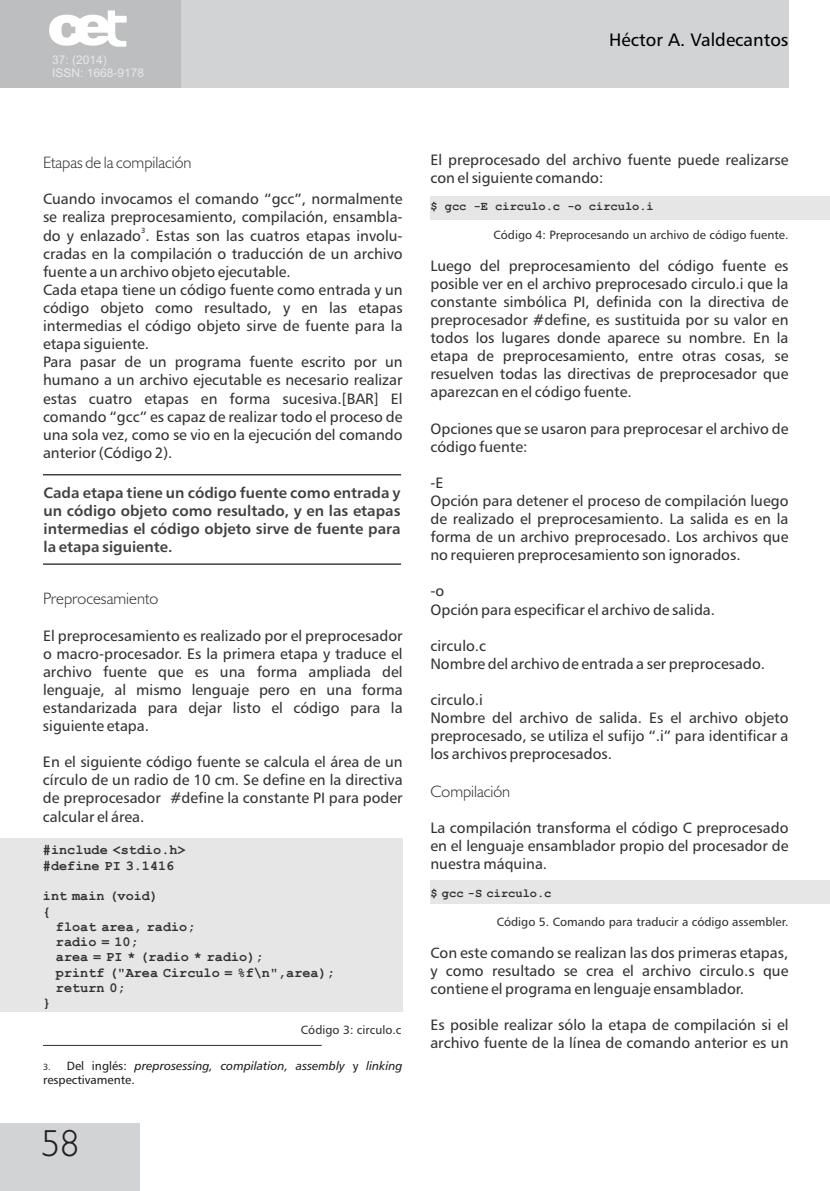
<style>
.page{position:relative;width:830px;height:1191px;background:#fff}
.page>*{position:absolute;margin:0;border:0;box-sizing:border-box;transform-origin:0 0}
.t1{font:300 37.8px "Humanist 521 BT";color:#231f20}
.t2{font:18px "Humanist 777 BT Roman B";color:#000}
.t3{font:300 16.5px "Humanist 521 BT";color:#333}
.t4{font:15px/18.1px "Humanist 777 BT Roman B";color:#333}
.t5{font:15px/18.3px "Humanist 777 BT Bold B";color:#414142;text-align:justify}
.t6{font:700 13.5px/15.3px "Courier New";color:#333}
.t7{font:12px "Humanist 777 BT Roman B";color:#333}
.t8{font:12px "Humanist 777 BT Italic B";color:#231f20}
.t9{font:700 12px "Courier New";color:#333}
.t10{font:12px/13.4px "Arial";color:#e7e8e8}
.t11{font:12px "Humanist 777 BT Roman B";color:#231f20}
.t12{font:7.5px "Humanist 777 BT Roman B";color:#231f20}
.s1{font-family:"Humanist 777 BT Roman B";font-size:9px;color:#333}
.s2{font-family:"Humanist 777 BT Roman B"}
</style>
<div class="page">
<div style="left:0;top:0;width:788px;height:88px;background:#d1d3d4"></div>
<div style="left:0;top:0;width:180px;height:88px;background:#bcbec0"></div>
<hr style="left:43px;top:474px;width:358px;height:1px;background:#414142">
<hr style="left:43px;top:563px;width:358px;height:2px;background:#414142">
<div style="left:0;top:838px;width:402px;height:173px;background:#e6e6e6"></div>
<div style="left:430px;top:196px;width:399px;height:23px;background:#e6e6e6"></div>
<div style="left:430px;top:880px;width:399px;height:24px;background:#e6e6e6"></div>
<hr style="left:43px;top:1045px;width:278px;height:1px;background:#333">
<svg style="left:49px;top:10px;width:77px;height:37px"></svg>
<div style="left:1px;top:1123px;width:139px;height:68px;background:#d1d3d4"></div>
<p class="t10" style="left:52px;top:54px;width:94px">37: (2014)<br>ISSN: 1668-9178</p>
<p class="t2" style="left:609px;top:32px;width:181px">Héctor A. Valdecantos</p>
<p class="t3" style="left:43px;top:155px;width:150px">Etapas de la compilación</p>
<p class="t4" style="left:43px;top:191px;width:361px">Cuando invocamos el comando “gcc”, normalmente se realiza preprocesamiento, compilación, ensambla&shy;do y enlazado . Estas son las cuatros etapas involu&shy;cradas en la compilación o traducción de un archivo fuente a un archivo objeto ejecutable.<br>Cada etapa tiene un código fuente como entrada y un código objeto como resultado, y en las etapas intermedias el código objeto sirve de fuente para la etapa siguiente.<br>Para pasar de un programa fuente escrito por un humano a un archivo ejecutable es necesario realizar estas cuatro etapas en forma sucesiva.[BAR] El comando “gcc” es capaz de realizar todo el proceso de una sola vez, como se vio en la ejecución del comando anterior (Código 2).</p>
<p class="t12" style="left:141px;top:227px;width:6px">3</p>
<p class="t5" style="left:43px;top:484px;width:358px">Cada etapa tiene un código fuente como entrada y un código objeto como resultado, y en las etapas intermedias el código objeto sirve de fuente para la etapa siguiente.</p>
<p class="t3" style="left:43px;top:591px;width:117px">Preprocesamiento</p>
<p class="t4" style="left:43px;top:627px;width:361px;text-align:justify">El preprocesamiento es realizado por el preprocesador o macro-procesador. Es la primera etapa y traduce el archivo fuente que es una forma ampliada del lenguaje, al mismo lenguaje pero en una forma estandarizada para dejar listo el código para la siguiente etapa.</p>
<p class="t4" style="left:43px;top:754px;width:361px;text-align:justify">En el siguiente código fuente se calcula el área de un círculo de un radio de 10 cm. Se define en la directiva de preprocesador #define la constante PI para poder calcular el área.</p>
<p class="t6" style="left:43px;top:844px;width:144px">#include &lt;stdio.h&gt; #define PI 3.1416</p>
<p class="t6" style="left:43px;top:889px;width:117px">int main (void) {</p>
<p class="t6" style="left:56px;top:920px;width:280px">float area, radio;<br>radio = 10;<br>area = PI * (radio * radio);<br>printf ("Area Circulo = %f\n",area); return 0;</p>
<p class="t6" style="left:43px;top:996px;width:10px">}</p>
<p class="t7" style="left:301px;top:1024px;width:102px">Código 3: circulo.c</p>
<p class="t8" style="left:43px;top:1060px;width:361px"><span class="s1">3.</span> <span class="s2">Del inglés:</span> preprosessing, compilation, assembly <span class="s2">y</span> linking</p>
<p class="t11" style="left:43px;top:1075px;width:93px">respectivamente.</p>
<h1 class="t1" style="left:41px;top:1127px;width:40px">58</h1>
<p class="t4" style="left:430px;top:152px;width:359px">El preprocesado del archivo fuente puede realizarse con el siguiente comando:</p>
<p class="t9" style="left:430px;top:202px;width:225px">$ gcc -E circulo.c -o circulo.i</p>
<p class="t7" style="left:493px;top:230px;width:296px">Código 4: Preprocesando un archivo de código fuente.</p>
<p class="t4" style="left:430px;top:258px;width:359px;text-align:justify">Luego del preprocesamiento del código fuente es posible ver en el archivo preprocesado circulo.i que la constante simbólica PI, definida con la directiva de preprocesador #define, es sustituida por su valor en todos los lugares donde aparece su nombre. En la etapa de preprocesamiento, entre otras cosas, se resuelven todas las directivas de preprocesador que aparezcan en el código fuente.</p>
<p class="t4" style="left:430px;top:420px;width:359px">Opciones que se usaron para preprocesar el archivo de código fuente:</p>
<p class="t4" style="left:430px;top:475px;width:359px">-E<br>Opción para detener el proceso de compilación luego de realizado el preprocesamiento. La salida es en la forma de un archivo preprocesado. Los archivos que no requieren preprocesamiento son ignorados.</p>
<p class="t4" style="left:430px;top:583px;width:286px">-o<br>Opción para especificar el archivo de salida.</p>
<p class="t4" style="left:430px;top:637px;width:336px">circulo.c<br>Nombre del archivo de entrada a ser preprocesado.</p>
<p class="t4" style="left:430px;top:692px;width:359px">circulo.i<br>Nombre del archivo de salida. Es el archivo objeto preprocesado, se utiliza el sufijo “.i” para identificar a los archivos preprocesados.</p>
<p class="t3" style="left:430px;top:784px;width:81px">Compilación</p>
<p class="t4" style="left:430px;top:820px;width:359px;text-align:justify">La compilación transforma el código C preprocesado en el lenguaje ensamblador propio del procesador de nuestra máquina.</p>
<p class="t9" style="left:430px;top:889px;width:122px">$ gcc -S circulo.c</p>
<p class="t7" style="left:496px;top:917px;width:293px">Código 5. Comando para traducir a código assembler.</p>
<p class="t4" style="left:430px;top:945px;width:359px;text-align:justify">Con este comando se realizan las dos primeras etapas, y como resultado se crea el archivo circulo.s que contiene el programa en lenguaje ensamblador.</p>
<p class="t4" style="left:430px;top:1017px;width:359px">Es posible realizar sólo la etapa de compilación si el archivo fuente de la línea de comando anterior es un</p>
</div>
